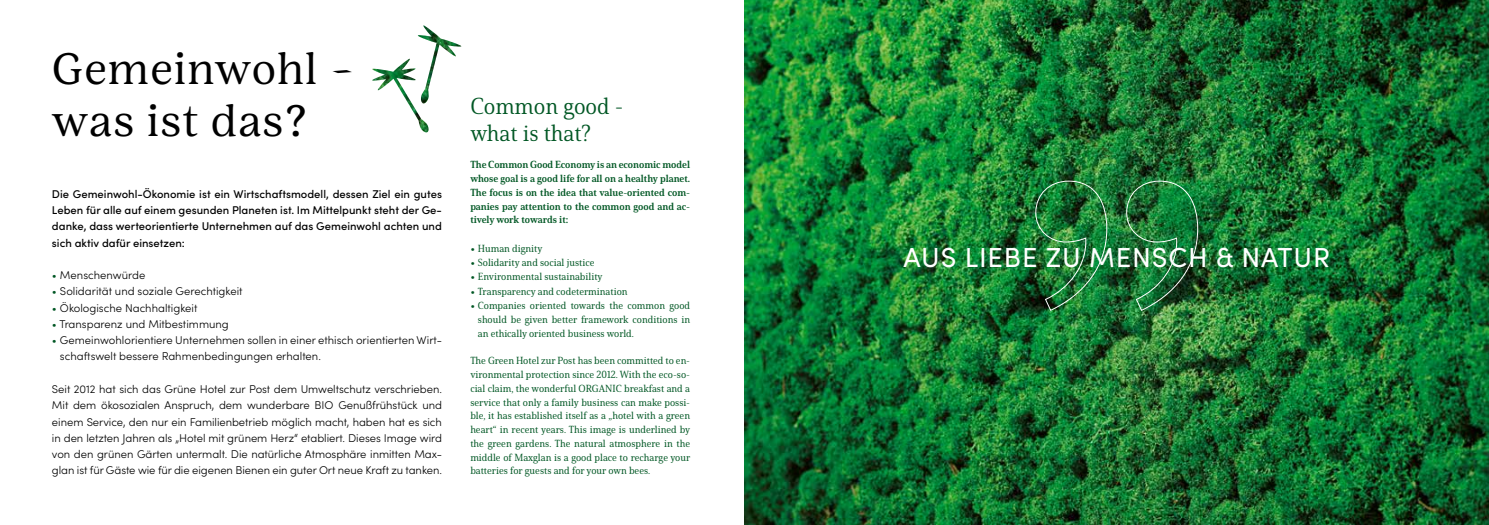
<style>
.page{position:relative;width:1489px;height:525px;background:#fff}
.page>*{position:absolute;margin:0;border:0;box-sizing:border-box;transform-origin:0 0}
.t1{font:43.75px/52.5px "Lust Text";letter-spacing:.03em;color:#000}
.t2{font:27.5px "Sofia Pro";letter-spacing:.03em;color:#fff}
.t3{font:22.5px/27px "Solitas Serif Nor Reg";color:#005724}
.t4{font:300 11.25px/16.2px "Sofia Pro";color:#000}
.t5{font:500 11.25px/16.2px "Sofia Pro";color:#000;text-align:justify}
.t6{font:10px/13.8px "Solitas Serif Nor Med";color:#005724;text-align:justify}
.t7{font:10px/13.8px "Solitas Serif Nor Bol";color:#005724;text-align:justify}
.s1{color:#005724}
.s2{font-family:"Sofia Pro";font-weight:300;font-size:10.62px}
</style>
<div class="page">
<img style="left:744px;top:0;width:744px;height:524px">
<img style="left:372px;top:25px;width:89px;height:108px">
<img style="left:1035px;top:180px;width:163px;height:131px">
<h1 class="t1" style="left:52px;top:42px;width:304px">Gemeinwohl – was ist das?</h1>
<p class="t5" style="left:52px;top:185px;width:391px">Die Gemeinwohl-Ökonomie ist ein Wirtschaftsmodell, dessen Ziel ein gutes Leben für alle auf einem gesunden Planeten ist. Im Mittelpunkt steht der Ge&shy;danke, dass werteorientierte Unternehmen auf das Gemeinwohl achten und sich aktiv dafür einsetzen:</p>
<p class="t4" style="left:52px;top:266px;width:95px"><span class="s1">•</span> Menschenwürde</p>
<p class="t4" style="left:52px;top:282px;width:192px"><span class="s1">•</span> Solidarität und soziale Gerechtigkeit</p>
<p class="t4" style="left:52px;top:299px;width:147px"><span class="s1">•</span> Ökologische Nachhaltigkeit</p>
<p class="t4" style="left:52px;top:315px;width:178px"><span class="s1">•</span> Transparenz und Mitbestimmung</p>
<p class="t4" style="left:60px;top:331px;width:383px;text-indent:-8px"><span class="s1">•</span> Gemeinwohlorientiere Unternehmen sollen in einer ethisch orientierten Wirt&shy;schaftswelt bessere Rahmenbedingungen erhalten.</p>
<p class="t4" style="left:52px;top:380px;width:391px;text-align:justify">Seit 2012 hat sich das Grüne Hotel zur Post dem Umweltschutz verschrieben.<br>Mit dem ökosozialen Anspruch, dem wunderbare BIO Genußfrühstück und einem Service, den nur ein Familienbetrieb möglich macht, haben hat es sich in den letzten Jahren als „Hotel mit grünem Herz“ etabliert. Dieses Image wird von den grünen Gärten untermalt. Die natürliche Atmosphäre inmitten Max&shy;glan ist für Gäste wie für die eigenen Bienen ein guter Ort neue Kraft zu tanken.</p>
<h3 class="t3" style="left:470px;top:92px;width:155px">Common good - what is that?</h3>
<p class="t7" style="left:470px;top:158px;width:221px">The Common Good Economy is an economic model whose goal is a good life for all on a healthy planet.<br>The focus is on the idea that value-oriented com&shy;panies pay attention to the common good and ac&shy;tively work towards it:</p>
<p class="t6" style="left:470px;top:241px;width:74px"><span class="s2">•</span> Human dignity</p>
<p class="t6" style="left:470px;top:255px;width:126px"><span class="s2">•</span> Solidarity and social justice</p>
<p class="t6" style="left:470px;top:270px;width:134px"><span class="s2">•</span> Environmental sustainability</p>
<p class="t6" style="left:470px;top:284px;width:159px"><span class="s2">•</span> Transparency and codetermination</p>
<p class="t6" style="left:478px;top:298px;width:214px;text-indent:-8px"><span class="s2">•</span> Companies oriented towards the common good should be given better framework conditions in an ethically oriented business world.</p>
<p class="t6" style="left:470px;top:353px;width:221px">The Green Hotel zur Post has been committed to en&shy;vironmental protection since 2012. With the eco-so&shy;cial claim, the wonderful ORGANIC breakfast and a service that only a family business can make possi&shy;ble, it has established itself as a „hotel with a green heart“ in recent years. This image is underlined by the green gardens. The natural atmosphere in the middle of Maxglan is a good place to recharge your batteries for guests and for your own bees.</p>
<h2 class="t2" style="left:903px;top:237px;width:428px">AUS LIEBE ZU MENSCH &amp; NATUR</h2>
</div>
